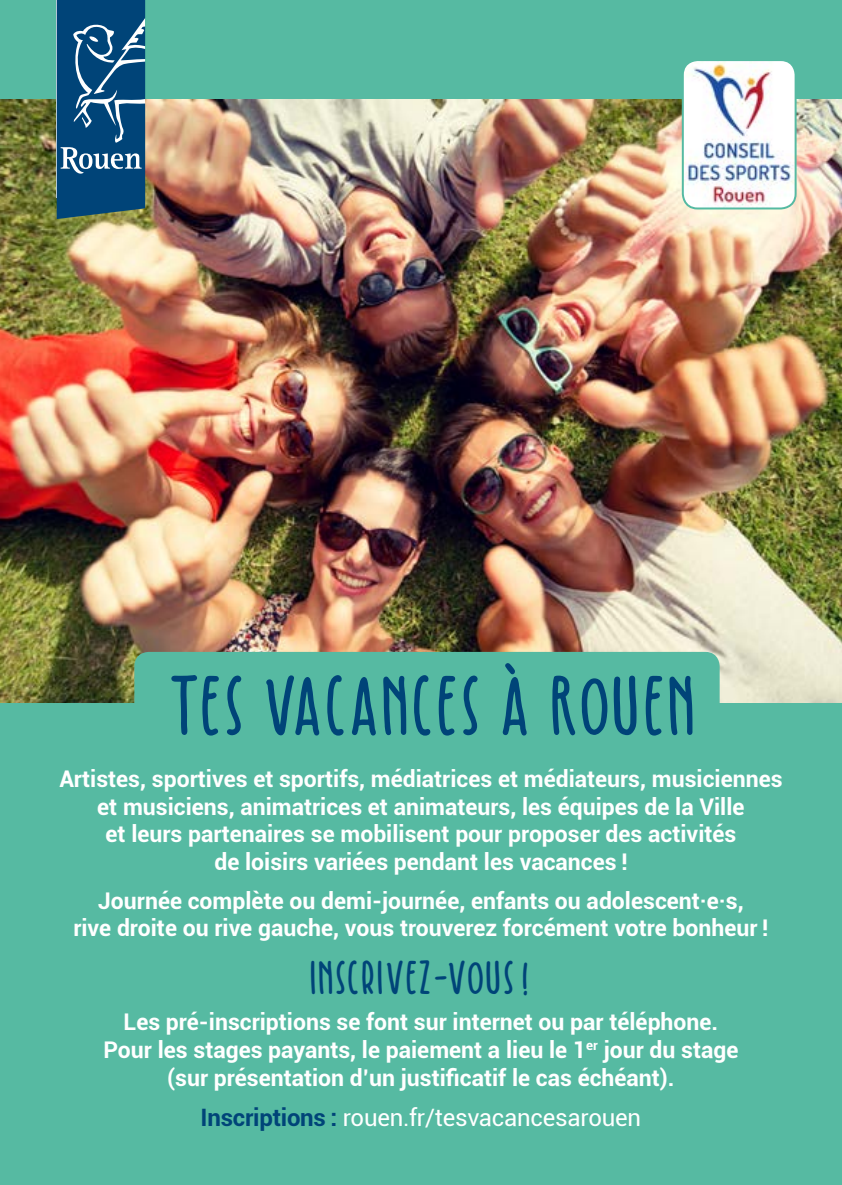
<style>
.page{position:relative;width:842px;height:1185px;background:#fff}
.page>*{position:absolute;margin:0;border:0;box-sizing:border-box;transform-origin:0 0}
.t1{font:82px "Keisya";color:#004478}
.t2{font:46px "Keisya";color:#004478}
.t3{font:24px "Roboto";letter-spacing:-.01em;color:#fff}
.t4{font:700 23px/27.6px "Roboto";color:#fff;text-align:center}
.s1{font-weight:700;color:#004478}
</style>
<div class="page">
<div style="left:0;top:0;width:842px;height:703px;background:#56baa2"></div>
<img style="left:0;top:99px;width:842px;height:604px">
<div style="left:0;top:703px;width:842px;height:482px;background:#56baa2"></div>
<svg style="left:57px;top:0;width:88px;height:219px;background:#215c86"></svg>
<img style="left:683px;top:62px;width:113px;height:146px">
<div style="left:682px;top:59px;width:115px;height:150px;border:2px solid #56baa2;border-radius:15px"></div>
<div style="left:134px;top:652px;width:586px;height:102px;background:#56baa2;border-radius:14px"></div>
<h1 class="t1" style="left:172px;top:660px;width:530px">TES VACANCES À ROUEN</h1>
<p class="t4" style="left:59px;top:764px;width:725px">Artistes, sportives et sportifs, médiatrices et médiateurs, musiciennes et musiciens, animatrices et animateurs, les équipes de la Ville<br>et leurs partenaires se mobilisent pour proposer des activités<br>de loisirs variées pendant les vacances !</p>
<p class="t4" style="left:73px;top:886px;width:697px">Journée complète ou demi-journée, enfants ou adolescent·e·s,<br>rive droite ou rive gauche, vous trouverez forcément votre bonheur !</p>
<h2 class="t2" style="left:311px;top:952px;width:221px">INSCRIVEZ-VOUS!</h2>
<p class="t4" style="left:103px;top:1007px;width:636px">Les pré-inscriptions se font sur internet ou par téléphone.<br>Pour les stages payants, le paiement a lieu le 1<sup>er</sup> jour du stage (sur présentation d’un justificatif le cas échéant).</p>
<p class="t3" style="left:201px;top:1100px;width:442px"><span class="s1">Inscriptions :</span> rouen.fr/tesvacancesarouen</p>
</div>
